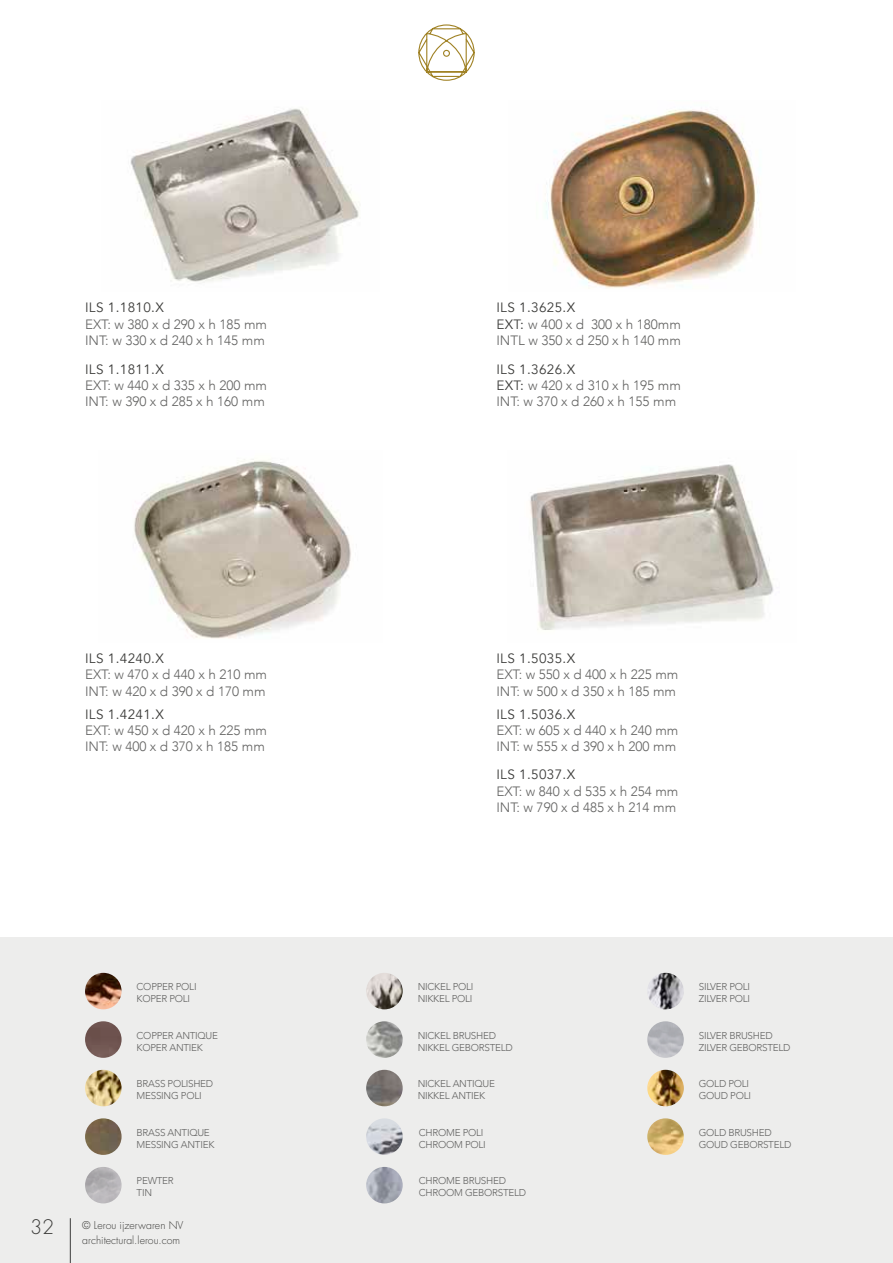
<style>
.page{position:relative;width:893px;height:1263px;background:#fff}
.page>*{position:absolute;margin:0;border:0;box-sizing:border-box;transform-origin:0 0}
.t1{font:300 19.5px "Futura LT";color:#3c3c3a}
.t2{font:300 13.5px/16.2px "Avenir";color:#636362}
.t3{font:13.5px "Avenir";letter-spacing:.025em;color:#3c3c3a}
.t4{font:300 10.5px/15px "Futura LT";color:#3c3c3a}
.t5{font:300 9.9px/11.9px "Avenir";letter-spacing:-.025em;color:#636362}
.s1{font-weight:400;color:#3c3c3a}
</style>
<div class="page">
<svg style="left:418px;top:24px;width:57px;height:57px"></svg>
<div style="left:0;top:938px;width:893px;height:325px;background:#ededec"></div>
<img style="left:130px;top:108px;width:230px;height:175px">
<img style="left:545px;top:109px;width:213px;height:180px">
<img style="left:530px;top:464px;width:244px;height:166px">
<img style="left:134px;top:459px;width:217px;height:180px">
<img style="left:85px;top:1021px;width:37px;height:37px;border-radius:18px">
<img style="left:85px;top:973px;width:37px;height:36px;border-radius:18px">
<img style="left:85px;top:1070px;width:37px;height:36px;border-radius:18px">
<img style="left:85px;top:1118px;width:37px;height:37px;border-radius:18px">
<img style="left:85px;top:1167px;width:37px;height:36px;border-radius:18px">
<img style="left:366px;top:973px;width:37px;height:36px;border-radius:18px">
<img style="left:366px;top:1118px;width:37px;height:37px;border-radius:18px">
<img style="left:366px;top:1167px;width:37px;height:36px;border-radius:18px">
<img style="left:366px;top:1021px;width:37px;height:37px;border-radius:18px">
<img style="left:366px;top:1070px;width:37px;height:36px;border-radius:18px">
<img style="left:647px;top:973px;width:37px;height:36px;border-radius:18px">
<img style="left:647px;top:1021px;width:37px;height:37px;border-radius:18px">
<img style="left:647px;top:1070px;width:37px;height:36px;border-radius:18px">
<img style="left:647px;top:1118px;width:37px;height:37px;border-radius:18px">
<hr style="left:70px;top:1218px;width:1px;height:45px;background:#3c3c3a">
<p class="t3" style="left:85px;top:300px;width:80px">ILS 1.1810.X</p>
<p class="t2" style="left:85px;top:316px;width:184px">EXT: w 380 x d 290 x h 185 mm<br>INT: w 330 x d 240 x h 145 mm</p>
<p class="t3" style="left:85px;top:361px;width:80px">ILS 1.1811.X</p>
<p class="t2" style="left:85px;top:377px;width:184px">EXT: w 440 x d 335 x h 200 mm<br>INT: w 390 x d 285 x h 160 mm</p>
<p class="t3" style="left:85px;top:650px;width:80px">ILS 1.4240.X</p>
<p class="t2" style="left:85px;top:667px;width:184px">EXT: w 470 x d 440 x h 210 mm<br>INT: w 420 x d 390 x d 170 mm</p>
<p class="t3" style="left:85px;top:706px;width:80px">ILS 1.4241.X</p>
<p class="t2" style="left:85px;top:722px;width:184px">EXT: w 450 x d 420 x h 225 mm<br>INT: w 400 x d 370 x h 185 mm</p>
<p class="t5" style="left:137px;top:981px;width:61px">COPPER POLI<br>KOPER POLI</p>
<p class="t5" style="left:137px;top:1029px;width:83px">COPPER ANTIQUE<br>KOPER ANTIEK</p>
<p class="t5" style="left:137px;top:1078px;width:78px">BRASS POLISHED<br>MESSING POLI</p>
<p class="t5" style="left:137px;top:1126px;width:79px">BRASS ANTIQUE<br>MESSING ANTIEK</p>
<p class="t5" style="left:137px;top:1175px;width:39px">PEWTER<br>TIN</p>
<h1 class="t1" style="left:30px;top:1215px;width:26px">32</h1>
<p class="t4" style="left:82px;top:1217px;width:103px">© Lerou ijzerwaren NV architectural.lerou.com</p>
<p class="t2" style="left:496px;top:300px;width:186px"><span class="s1">ILS 1.3625.X<br>EXT:</span> w 400 x d 300 x h 180mm<br>INTL w 350 x d 250 x h 140 mm</p>
<p class="t2" style="left:496px;top:361px;width:186px"><span class="s1">ILS 1.3626.X<br>EXT:</span> w 420 x d 310 x h 195 mm<br>INT: w 370 x d 260 x h 155 mm</p>
<p class="t3" style="left:496px;top:650px;width:80px">ILS 1.5035.X</p>
<p class="t2" style="left:496px;top:667px;width:184px">EXT: w 550 x d 400 x h 225 mm<br>INT: w 500 x d 350 x h 185 mm</p>
<p class="t3" style="left:496px;top:706px;width:80px">ILS 1.5036.X</p>
<p class="t2" style="left:496px;top:722px;width:184px">EXT: w 605 x d 440 x h 240 mm<br>INT: w 555 x d 390 x h 200 mm</p>
<p class="t3" style="left:496px;top:767px;width:80px">ILS 1.5037.X</p>
<p class="t2" style="left:496px;top:783px;width:184px">EXT: w 840 x d 535 x h 254 mm<br>INT: w 790 x d 485 x h 214 mm</p>
<p class="t5" style="left:418px;top:981px;width:57px">NICKEL POLI<br>NIKKEL POLI</p>
<p class="t5" style="left:418px;top:1029px;width:97px">NICKEL BRUSHED<br>NIKKEL GEBORSTELD</p>
<p class="t5" style="left:418px;top:1078px;width:79px">NICKEL ANTIQUE<br>NIKKEL ANTIEK</p>
<p class="t5" style="left:419px;top:1126px;width:68px">CHROME POLI<br>CHROOM POLI</p>
<p class="t5" style="left:419px;top:1175px;width:109px">CHROME BRUSHED<br>CHROOM GEBORSTELD</p>
<p class="t5" style="left:699px;top:981px;width:53px">SILVER POLI<br>ZILVER POLI</p>
<p class="t5" style="left:699px;top:1029px;width:93px">SILVER BRUSHED<br>ZILVER GEBORSTELD</p>
<p class="t5" style="left:699px;top:1078px;width:54px">GOLD POLI<br>GOUD POLI</p>
<p class="t5" style="left:699px;top:1126px;width:94px">GOLD BRUSHED<br>GOUD GEBORSTELD</p>
</div>
